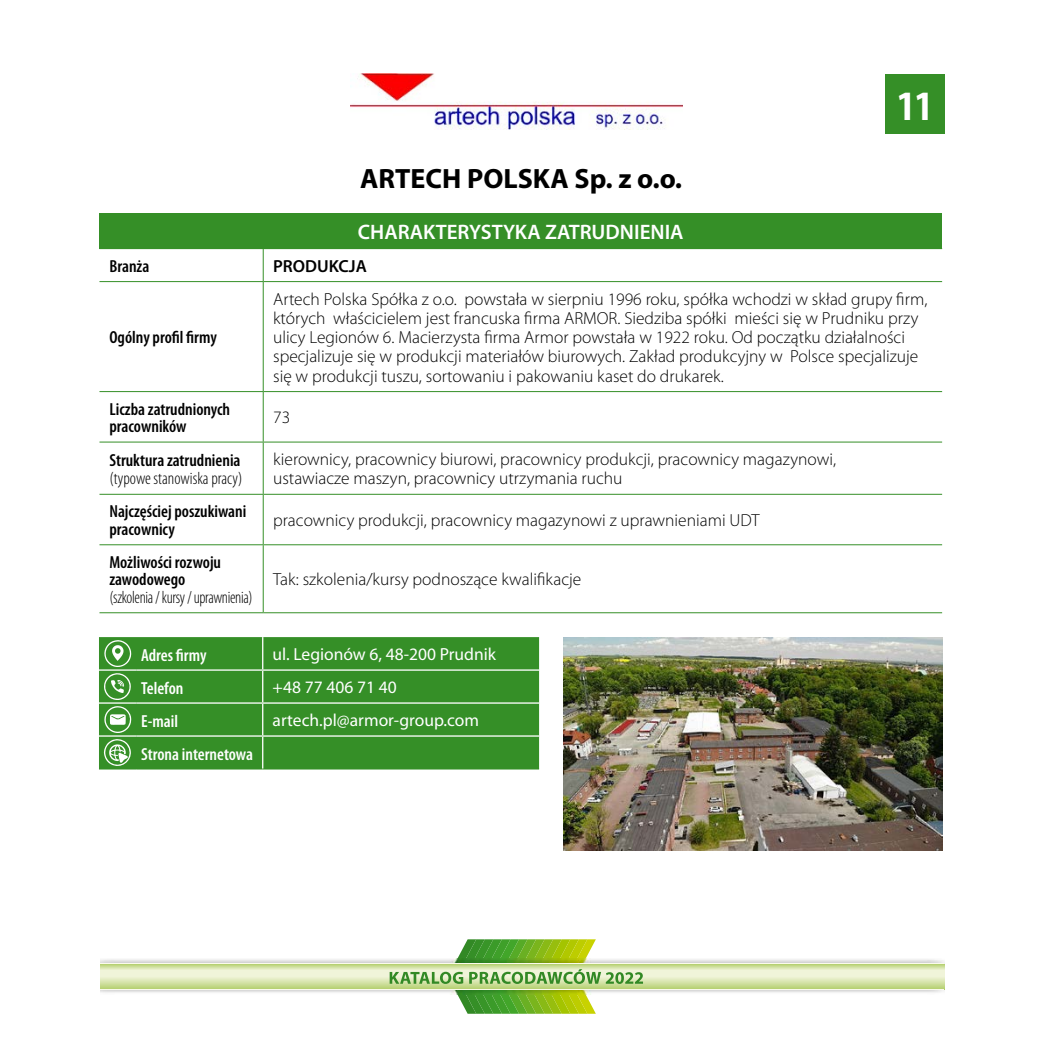
<style>
.page{position:relative;width:1042px;height:1042px;background:#fff}
.page>*{position:absolute;margin:0;border:0;box-sizing:border-box;transform-origin:0 0}
.t1{font:700 condensed 42px "Myriad Pro";color:#fff}
.t2{font:700 28px "Myriad Pro";color:#000}
.t3{font:600 21px "Myriad Pro";color:#fff}
.t4{font:300 17.5px/19.2px "Myriad Pro";color:#000}
.t5{font:600 condensed 17.5px/17.5px "Myriad Pro";color:#000}
.t6{font:17.5px "Myriad Pro";color:#fff}
.t7{font:600 condensed 17.5px "Myriad Pro";color:#fff}
.t8{font:300 condensed 17.5px "Myriad Pro";letter-spacing:-.02em;color:#000;scale:.95 1}
.t9{font:300 condensed 17.5px "Myriad Pro";color:#000}
.t10{font:600 17.5px "Myriad Pro";color:#000}
</style>
<div class="page">
<svg style="left:101px;top:964px;width:843px;height:25px;background:#d9e6b1"></svg>
<hr style="left:101px;top:963px;width:843px;height:1px;background:#fafaec">
<hr style="left:101px;top:989px;width:843px;height:1px;background:#fafaec">
<svg style="left:390px;top:939px;width:253px;height:75px"></svg>
<div style="left:885px;top:74px;width:59px;height:60px;background:#358f27"></div>
<div style="left:99px;top:213px;width:843px;height:36px;background:#358f27"></div>
<hr style="left:263px;top:249px;width:1px;height:32px;background:#358f27">
<hr style="left:99px;top:281px;width:164px;height:1px;background:#358f27">
<hr style="left:263px;top:281px;width:679px;height:1px;background:#358f27">
<hr style="left:263px;top:282px;width:1px;height:109px;background:#358f27">
<hr style="left:99px;top:391px;width:164px;height:1px;background:#358f27">
<hr style="left:263px;top:391px;width:679px;height:1px;background:#358f27">
<hr style="left:263px;top:392px;width:1px;height:50px;background:#358f27">
<hr style="left:99px;top:442px;width:164px;height:1px;background:#358f27">
<hr style="left:263px;top:442px;width:679px;height:1px;background:#358f27">
<hr style="left:263px;top:442px;width:1px;height:52px;background:#358f27">
<hr style="left:99px;top:494px;width:164px;height:1px;background:#358f27">
<hr style="left:263px;top:494px;width:679px;height:1px;background:#358f27">
<hr style="left:263px;top:495px;width:1px;height:49px;background:#358f27">
<hr style="left:99px;top:544px;width:164px;height:1px;background:#358f27">
<hr style="left:263px;top:544px;width:679px;height:1px;background:#358f27">
<hr style="left:263px;top:545px;width:1px;height:67px;background:#358f27">
<hr style="left:99px;top:612px;width:164px;height:1px;background:#358f27">
<hr style="left:263px;top:612px;width:679px;height:1px;background:#358f27">
<div style="left:99px;top:637px;width:440px;height:131px;background:#358f27"></div>
<hr style="left:99px;top:768px;width:37px;height:1px;background:#358f27">
<hr style="left:136px;top:768px;width:127px;height:1px;background:#358f27">
<hr style="left:263px;top:768px;width:276px;height:1px;background:#358f27">
<hr style="left:262px;top:637px;width:1px;height:32px;background:#fff">
<hr style="left:99px;top:669px;width:37px;height:2px;background:#fff">
<hr style="left:136px;top:669px;width:127px;height:2px;background:#fff">
<hr style="left:263px;top:669px;width:276px;height:2px;background:#fff">
<hr style="left:262px;top:671px;width:1px;height:31px;background:#fff">
<hr style="left:99px;top:702px;width:37px;height:2px;background:#fff">
<hr style="left:136px;top:702px;width:127px;height:2px;background:#fff">
<hr style="left:263px;top:702px;width:276px;height:2px;background:#fff">
<hr style="left:262px;top:704px;width:1px;height:31px;background:#fff">
<hr style="left:99px;top:735px;width:37px;height:2px;background:#fff">
<hr style="left:136px;top:735px;width:127px;height:2px;background:#fff">
<hr style="left:263px;top:735px;width:276px;height:2px;background:#fff">
<hr style="left:262px;top:737px;width:1px;height:31px;background:#fff">
<svg style="left:104px;top:640px;width:28px;height:27px"></svg>
<svg style="left:104px;top:673px;width:27px;height:27px"></svg>
<svg style="left:104px;top:706px;width:27px;height:27px"></svg>
<svg style="left:104px;top:739px;width:27px;height:27px"></svg>
<img style="left:351px;top:74px;width:331px;height:55px">
<img style="left:563px;top:637px;width:380px;height:213px">
<h2 class="t2" style="left:360px;top:160px;width:323px">ARTECH POLSKA Sp. z o.o.</h2>
<p class="t3" style="left:358px;top:218px;width:327px">CHARAKTERYSTYKA ZATRUDNIENIA</p>
<p class="t5" style="left:109px;top:257px;width:42px">Branża</p>
<p class="t10" style="left:273px;top:255px;width:95px">PRODUKCJA</p>
<h1 class="t1" style="left:897px;top:80px;width:37px">11</h1>
<p class="t5" style="left:109px;top:329px;width:109px">Ogólny profil firmy</p>
<p class="t4" style="left:273px;top:289px;width:656px">Artech Polska Spółka z o.o. powstała w sierpniu 1996 roku, spółka wchodzi w skład grupy firm, których właścicielem jest francuska firma ARMOR. Siedziba spółki mieści się w Prudniku przy ulicy Legionów 6. Macierzysta firma Armor powstała w 1922 roku. Od początku działalności specjalizuje się w produkcji materiałów biurowych. Zakład produkcyjny w Polsce specjalizuje się w produkcji tuszu, sortowaniu i pakowaniu kaset do drukarek.</p>
<p class="t5" style="left:109px;top:400px;width:122px">Liczba zatrudnionych pracowników</p>
<p class="t4" style="left:273px;top:408px;width:19px">73</p>
<p class="t5" style="left:109px;top:452px;width:133px">Struktura zatrudnienia</p>
<p class="t9" style="left:109px;top:467px;width:135px">(typowe stanowiska pracy)</p>
<p class="t4" style="left:273px;top:449px;width:564px">kierownicy, pracownicy biurowi, pracownicy produkcji, pracownicy magazynowi, ustawiacze maszyn, pracownicy utrzymania ruchu</p>
<p class="t5" style="left:109px;top:503px;width:138px">Najczęściej poszukiwani pracownicy</p>
<p class="t4" style="left:273px;top:510px;width:488px">pracownicy produkcji, pracownicy magazynowi z uprawnieniami UDT</p>
<p class="t5" style="left:109px;top:553px;width:113px">Możliwości rozwoju zawodowego</p>
<p class="t8" style="left:109px;top:587px;width:152px">(szkolenia / kursy / uprawnienia)</p>
<p class="t4" style="left:273px;top:570px;width:310px">Tak: szkolenia/kursy podnoszące kwalifikacje</p>
<p class="t7" style="left:141px;top:646px;width:67px">Adres firmy</p>
<p class="t6" style="left:273px;top:643px;width:225px">ul. Legionów 6, 48-200 Prudnik</p>
<p class="t7" style="left:141px;top:679px;width:44px">Telefon</p>
<p class="t6" style="left:273px;top:676px;width:126px">+48 77 406 71 40</p>
<p class="t7" style="left:141px;top:711px;width:38px">E-mail</p>
<p class="t6" style="left:273px;top:709px;width:208px">artech.pl@armor-group.com</p>
<p class="t7" style="left:141px;top:745px;width:113px">Strona internetowa</p>
</div>
